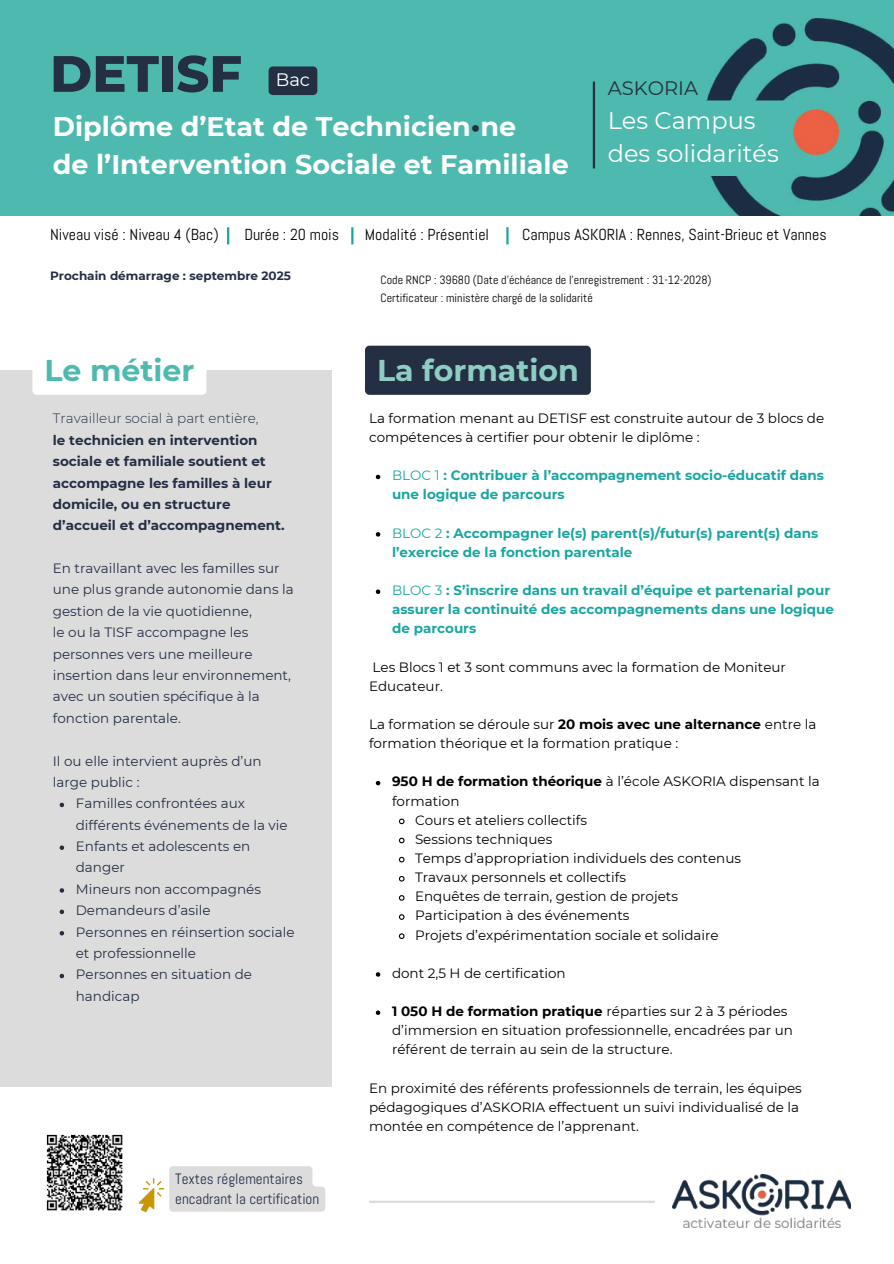
<style>
.page{position:relative;width:894px;height:1264px;background:#fff}
.page>*{position:absolute;margin:0;border:0;box-sizing:border-box;transform-origin:0 0}
.t1{font:800 51px "Montserrat";color:#242f44}
.t2{font:700 30px "Montserrat";color:#8dcdc3}
.t3{font:700 30px "Montserrat";color:#4ebaaf}
.t4{font:700 27px/38.2px "Montserrat";color:#fff}
.t5{font:24px/32.7px "Montserrat";color:#fff}
.t6{font:19.5px "Montserrat";color:#242f44}
.t7{font:18px "Montserrat";color:#fff}
.t8{font:15.9px "Abel";color:#000}
.t9{font:15px/20.2px "Abel";color:#242f44}
.t10{font:13.5px/19.2px "Montserrat";color:#000}
.t11{font:13.5px/21.3px "Montserrat";color:#242f44}
.t12{font:700 13.5px/19.2px "Montserrat";color:#19a6a1}
.t13{font:700 13.5px/21.3px "Montserrat";color:#242f44}
.t14{font:300 13.5px "Montserrat";color:#242f44}
.t15{font:12px/18px "Abel";color:#000}
.t16{font:700 12px "Montserrat";color:#242f44}
.s1{color:#242f44}
.s2{font-weight:400}
.s3{font-weight:700}
</style>
<div class="page">
<div style="left:0;top:370px;width:331px;height:716px;background:#dddcdd"></div>
<img style="left:672px;top:1174px;width:177px;height:52px">
<div style="left:0;top:0;width:893px;height:216px;background:#4ebaaf"></div>
<img style="left:707px;top:19px;width:186px;height:196px">
<svg style="left:592px;top:100px;width:200px;height:76px"></svg>
<hr style="left:592px;top:82px;width:3px;height:86px;background:#242f44">
<div style="left:32px;top:346px;width:174px;height:49px;background:#fff;border-radius:4px"></div>
<div style="left:365px;top:346px;width:225px;height:49px;background:#242f44;border-radius:4px"></div>
<hr style="left:369px;top:1200px;width:285px;height:2px;background:#dddcdd">
<svg style="left:138px;top:1166px;width:187px;height:45px"></svg>
<div style="left:268px;top:66px;width:49px;height:29px;background:#242f44;border-radius:4px"></div>
<svg style="left:227px;top:227px;width:2px;height:17px"></svg>
<svg style="left:351px;top:227px;width:2px;height:17px"></svg>
<svg style="left:506px;top:227px;width:2px;height:17px"></svg>
<svg style="left:60px;top:802px;width:4px;height:5px"></svg>
<svg style="left:60px;top:845px;width:4px;height:5px"></svg>
<svg style="left:60px;top:888px;width:4px;height:4px"></svg>
<svg style="left:60px;top:909px;width:4px;height:5px"></svg>
<svg style="left:60px;top:931px;width:4px;height:4px"></svg>
<svg style="left:60px;top:973px;width:4px;height:5px"></svg>
<img style="left:46px;top:1134px;width:77px;height:77px">
<svg style="left:376px;top:474px;width:4px;height:5px"></svg>
<svg style="left:376px;top:532px;width:4px;height:4px"></svg>
<svg style="left:376px;top:589px;width:4px;height:5px"></svg>
<svg style="left:376px;top:780px;width:4px;height:5px"></svg>
<svg style="left:398px;top:818px;width:7px;height:7px"></svg>
<svg style="left:398px;top:837px;width:7px;height:7px"></svg>
<svg style="left:398px;top:856px;width:7px;height:7px"></svg>
<svg style="left:398px;top:876px;width:7px;height:6px"></svg>
<svg style="left:398px;top:895px;width:7px;height:6px"></svg>
<svg style="left:398px;top:914px;width:7px;height:6px"></svg>
<svg style="left:398px;top:933px;width:7px;height:6px"></svg>
<svg style="left:376px;top:972px;width:4px;height:4px"></svg>
<svg style="left:376px;top:1010px;width:4px;height:4px"></svg>
<h1 class="t1" style="left:50px;top:42px;width:193px">DETISF</h1>
<h3 class="t7" style="left:276px;top:68px;width:36px">Bac</h3>
<h3 class="t4" style="left:53px;top:107px;width:517px">Diplôme d’Etat de Technicien<span class="s1">•</span>ne<br>de l’Intervention Sociale et Familiale</h3>
<h3 class="t6" style="left:607px;top:76px;width:92px">ASKORIA</h3>
<h3 class="t5" style="left:607px;top:104px;width:172px">Les Campus des solidarités</h3>
<p class="t8" style="left:50px;top:225px;width:170px">Niveau visé : Niveau 4 (Bac)</p>
<p class="t8" style="left:244px;top:225px;width:96px">Durée : 20 mois</p>
<p class="t8" style="left:365px;top:225px;width:126px">Modalité : Présentiel</p>
<p class="t8" style="left:522px;top:225px;width:306px">Campus ASKORIA : Rennes, Saint-Brieuc et Vannes</p>
<p class="t16" style="left:50px;top:269px;width:242px">Prochain démarrage : septembre 2025</p>
<p class="t15" style="left:380px;top:270px;width:332px">Code RNCP : 39680 (Date d’échéance de l’enregistrement : 31-12-2028)<br>Certificateur : ministère chargé de la solidarité</p>
<h2 class="t3" style="left:44px;top:352px;width:151px">Le métier</h2>
<h2 class="t2" style="left:377px;top:352px;width:203px">La formation</h2>
<p class="t14" style="left:53px;top:410px;width:207px">Travailleur social à part entière,</p>
<p class="t13" style="left:53px;top:429px;width:233px">le technicien en intervention sociale et familiale soutient et accompagne les familles à leur domicile, ou en structure d’accueil et d’accompagnement.</p>
<p class="t11" style="left:53px;top:557px;width:242px">En travaillant avec les familles sur une plus grande autonomie dans la gestion de la vie quotidienne,<br>le ou la TISF accompagne les personnes vers une meilleure insertion dans leur environnement, avec un soutien spécifique à la fonction parentale.</p>
<p class="t11" style="left:53px;top:750px;width:210px">Il ou elle intervient auprès d’un large public :</p>
<p class="t11" style="left:76px;top:792px;width:220px">Familles confrontées aux différents événements de la vie<br>Enfants et adolescents en danger<br>Mineurs non accompagnés<br>Demandeurs d’asile<br>Personnes en réinsertion sociale et professionnelle<br>Personnes en situation de handicap</p>
<p class="t9" style="left:175px;top:1168px;width:145px">Textes réglementaires encadrant la certification</p>
<p class="t10" style="left:369px;top:408px;width:456px">La formation menant au DETISF est construite autour de 3 blocs de compétences à certifier pour obtenir le diplôme :</p>
<p class="t12" style="left:392px;top:466px;width:433px"><span class="s2">BLOC 1</span> : Contribuer à l’accompagnement socio-éducatif dans une logique de parcours</p>
<p class="t12" style="left:392px;top:523px;width:428px"><span class="s2">BLOC 2</span> : Accompagner le(s) parent(s)/futur(s) parent(s) dans l’exercice de la fonction parentale</p>
<p class="t12" style="left:392px;top:580px;width:443px"><span class="s2">BLOC 3</span> : S’inscrire dans un travail d’équipe et partenarial pour assurer la continuité des accompagnements dans une logique de parcours</p>
<p class="t10" style="left:369px;top:657px;width:418px">Les Blocs 1 et 3 sont communs avec la formation de Moniteur<br>Educateur.</p>
<p class="t10" style="left:369px;top:714px;width:449px">La formation se déroule sur <span class="s3">20 mois avec une alternance</span> entre la formation théorique et la formation pratique :</p>
<p class="t10" style="left:392px;top:772px;width:429px"><span class="s3">950 H de formation théorique</span> à l’école ASKORIA dispensant la</p>
<p class="t10" style="left:392px;top:791px;width:69px">formation</p>
<p class="t10" style="left:415px;top:810px;width:173px">Cours et ateliers collectifs</p>
<p class="t10" style="left:415px;top:829px;width:139px">Sessions techniques</p>
<p class="t10" style="left:415px;top:848px;width:327px">Temps d’appropriation individuels des contenus</p>
<p class="t10" style="left:415px;top:867px;width:212px">Travaux personnels et collectifs</p>
<p class="t10" style="left:415px;top:886px;width:264px">Enquêtes de terrain, gestion de projets</p>
<p class="t10" style="left:415px;top:906px;width:216px">Participation à des événements</p>
<p class="t10" style="left:415px;top:925px;width:305px">Projets d’expérimentation sociale et solidaire</p>
<p class="t10" style="left:392px;top:963px;width:175px">dont 2,5 H de certification</p>
<p class="t10" style="left:392px;top:1001px;width:402px"><span class="s3">1 050 H de formation pratique</span> réparties sur 2 à 3 périodes d’immersion en situation professionnelle, encadrées par un référent de terrain au sein de la structure.</p>
<p class="t10" style="left:369px;top:1078px;width:434px">En proximité des référents professionnels de terrain, les équipes pédagogiques d’ASKORIA effectuent un suivi individualisé de la montée en compétence de l’apprenant.</p>
</div>
